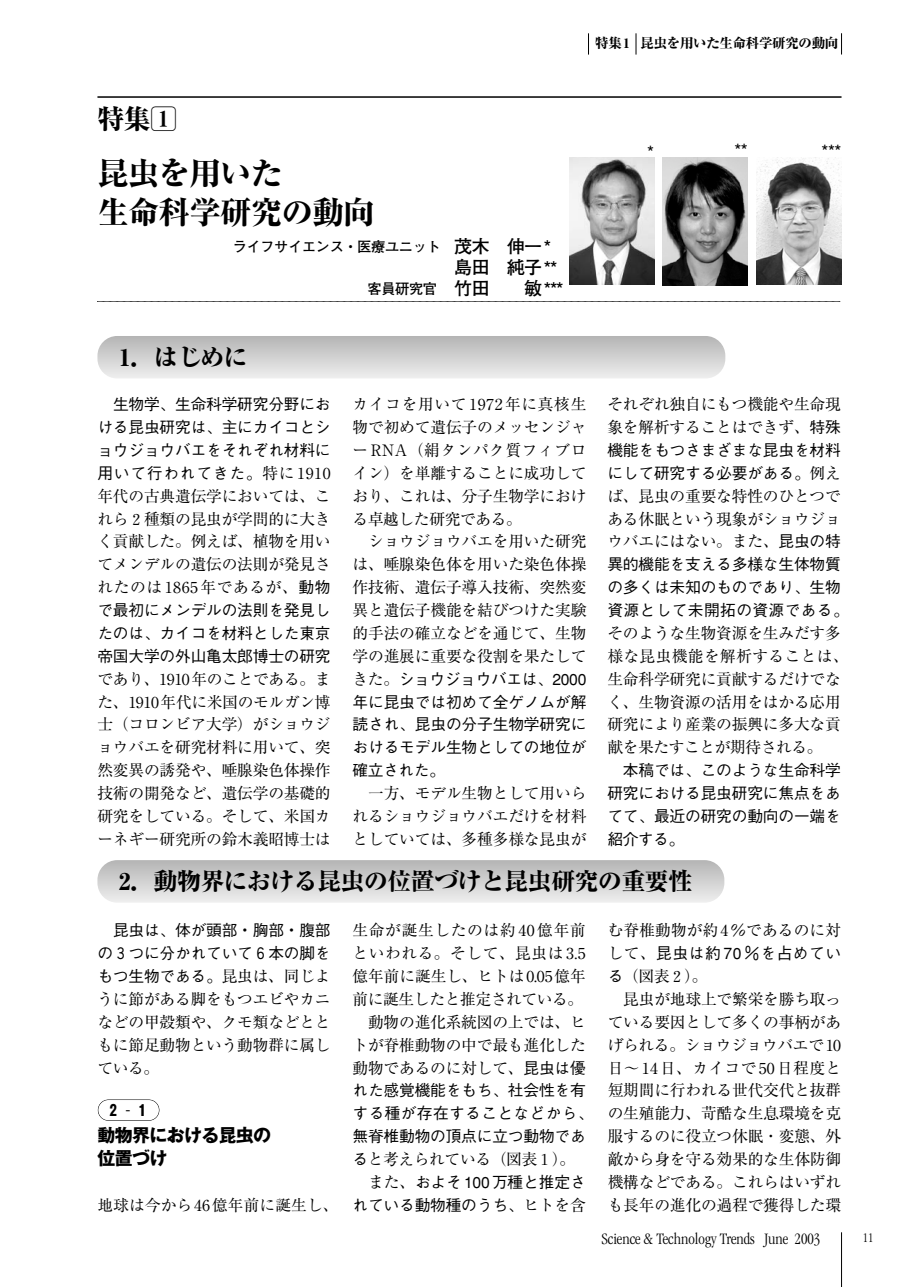
<style>
.page{position:relative;width:918px;height:1287px;background:#fff}
.page>*{position:absolute;margin:0;border:0;box-sizing:border-box;transform-origin:0 0}
.t1{font:800 31.5px/39px "Ryumin";letter-spacing:-.025em;color:#000}
.t2{font:800 27px "Ryumin";color:#000}
.t3{font:800 24px "Ryumin";letter-spacing:-.025em;color:#000}
.t4{font:700 18px/21px "Futo Go B101";color:#000;text-align:right}
.t5{font:700 18px/22.8px "Gothic MB101";letter-spacing:-.04em;color:#000}
.t6{font:500 18px "Gothic BBB";color:#000}
.t7{font:300 condensed 16.5px "Garamond";color:#000}
.t8{font:15.75px/23px "Ryumin";letter-spacing:-.01em;color:#000;text-align:justify}
.t9{font:500 15.75px/23px "Gothic BBB";letter-spacing:-.01em;color:#000;text-align:justify}
.t10{font:15.75px "Ryumin";letter-spacing:.02em;color:#000}
.t11{font:500 15.75px "Gothic BBB";letter-spacing:.03em;color:#000}
.t12{font:700 15px "Gothic MB101";color:#000}
.t13{font:700 14.25px "Futo Go B101";letter-spacing:-.03em;color:#000}
.t14{font:800 13.5px "Ryumin";letter-spacing:-.025em;color:#000}
.t15{font:300 condensed 13.5px "Garamond";color:#000}
.s1{font-family:"BLS Gaiji ST Rmh";font-weight:400}
.s2{font-size:18px}
.s3{font-size:18px;color:#fff}
.s4{color:#fff}
.s5{font-size:14.25px}
.s6{font-family:"Ryumin";font-weight:400}
.s7{font-family:"Gothic BBB";font-weight:500}
.s8{font-family:"Osaka";font-weight:400}
</style>
<div class="page">
<hr style="left:841px;top:1232px;width:1px;height:54px;background:#000">
<svg style="left:841px;top:33px;width:1px;height:22px"></svg>
<svg style="left:636px;top:33px;width:1px;height:22px"></svg>
<svg style="left:588px;top:33px;width:1px;height:22px"></svg>
<div style="left:97px;top:336px;width:628px;height:42px;background:linear-gradient(to bottom,#b4b4b4,#ececec);border-radius:20px"></div>
<hr style="left:97px;top:96px;width:745px;height:2px;background:#000">
<img style="left:757px;top:158px;width:85px;height:127px">
<img style="left:569px;top:157px;width:85px;height:128px">
<svg style="left:97px;top:301px;width:744px;height:1px"></svg>
<div style="left:97px;top:860px;width:627px;height:43px;background:linear-gradient(to bottom,#b4b4b4,#efefef);border-radius:20px"></div>
<div style="left:98px;top:1100px;width:61px;height:21px;border:1px solid #000;border-radius:11px"></div>
<img style="left:662px;top:158px;width:86px;height:127px">
<p class="t14" style="left:595px;top:39px;width:36px">特集1</p>
<p class="t14" style="left:641px;top:39px;width:199px">昆虫を用いた生命科学研究の動向</p>
<h2 class="t2" style="left:97px;top:110px;width:81px">特集<span class="s1">膀</span></h2>
<h1 class="t1" style="left:97px;top:158px;width:279px">昆虫を用いた<br>生命科学研究の動向</h1>
<p class="t13" style="left:233px;top:241px;width:332px">ライフサイエンス・医療ユニット <span class="s2">茂木　伸一*</span><span class="s3">**</span></p>
<p class="t4" style="left:368px;top:259px;width:197px">島田　純子**<span class="s4">*<br></span><span class="s5">客員研究官</span> 竹田　　敏***</p>
<h3 class="t3" style="left:119px;top:349px;width:130px">1．はじめに</h3>
<p class="t9" style="left:97px;top:395px;width:235px;text-indent:16px">生物学、生命科学研究分野における昆虫研究は、主にカイコとショウジョウバエをそれぞれ材料に用いて行われてきた。<span class="s6">特に 1910</span></p>
<p class="t8" style="left:97px;top:486px;width:235px">年代の古典遺伝学においては、これら２種類の昆虫が学問的に大きく貢献した。例えば、植物を用いてメンデルの遺伝の法則が発見されたのは 1865年であるが、<span class="s7">動物</span></p>
<p class="t9" style="left:97px;top:601px;width:235px">で最初にメンデルの法則を発見したのは、カイコを材料とした東京帝国大学の外山亀太郎博士の研究</p>
<p class="t8" style="left:97px;top:669px;width:235px">であり、1910年のことである。また、1910年代に米国のモルガン博士（コロンビア大学）がショウジョウバエを研究材料に用いて、突然変異の誘発や、唾腺染色体操作技術の開発など、遺伝学の基礎的研究をしている。そして、米国カーネギー研究所の鈴木義昭博士は</p>
<p class="t8" style="left:353px;top:395px;width:235px">カイコを用いて 1972年に真核生物で初めて遺伝子のメッセンジャーRNA（絹タンパク質フィブロイン）を単離することに成功しており、これは、分子生物学における卓越した研究である。</p>
<p class="t8" style="left:353px;top:532px;width:235px;text-indent:16px">ショウジョウバエを用いた研究は、唾腺染色体を用いた染色体操作技術、遺伝子導入技術、突然変異と遺伝子機能を結びつけた実験的手法の確立などを通じて、生物学の進展に重要な役割を果たして</p>
<p class="t9" style="left:353px;top:669px;width:235px"><span class="s6">きた。</span>ショウジョウバエは、2000年に昆虫では初めて全ゲノムが解読され、昆虫の分子生物学研究におけるモデル生物としての地位が確立された。</p>
<p class="t8" style="left:353px;top:784px;width:235px;text-indent:16px">一方、モデル生物として用いられるショウジョウバエだけを材料としていては、多種多様な昆虫が</p>
<p class="t6" style="left:647px;top:145px;width:9px">*</p>
<p class="t6" style="left:734px;top:144px;width:15px">**</p>
<p class="t6" style="left:822px;top:144px;width:22px">***</p>
<p class="t8" style="left:607px;top:395px;width:235px">それぞれ独自にもつ機能や生命現象を解析することはできず、<span class="s7">特殊</span></p>
<p class="t9" style="left:607px;top:441px;width:235px">機能をもつさまざまな昆虫を材料にして研究する必要がある。<span class="s6">例え</span></p>
<p class="t8" style="left:607px;top:486px;width:235px">ば、昆虫の重要な特性のひとつである休眠という現象がショウジョウバエにはない。また、<span class="s7">昆虫の特</span></p>
<p class="t9" style="left:607px;top:555px;width:243px;text-align:left">異的機能を支える多様な生体物質の多くは未知のものであり、生物資源として未開拓の資源である。</p>
<p class="t8" style="left:607px;top:624px;width:243px;text-align:left">そのような生物資源を生みだす多様な昆虫機能を解析することは、生命科学研究に貢献するだけでなく、生物資源の活用をはかる応用研究により産業の振興に多大な貢献を果たすことが期待される。</p>
<p class="t9" style="left:607px;top:761px;width:235px;text-indent:16px">本稿では、このような生命科学研究における昆虫研究に焦点をあてて、最近の研究の動向の一端を紹介する。</p>
<h3 class="t3" style="left:119px;top:873px;width:575px">2．動物界における昆虫の位置づけと昆虫研究の重要性</h3>
<p class="t9" style="left:97px;top:921px;width:235px;text-indent:16px">昆虫は、体が頭部・胸部・腹部の３つに分かれていて６本の脚をもつ生物である。<span class="s6">昆虫は、同じよ</span></p>
<p class="t8" style="left:97px;top:990px;width:235px">うに節がある脚をもつエビやカニなどの甲殻類や、クモ類などとともに節足動物という動物群に属している。</p>
<p class="t12" style="left:106px;top:1105px;width:45px">２<span class="s8">‐</span>１</p>
<p class="t5" style="left:97px;top:1126px;width:175px">動物界における昆虫の位置づけ</p>
<p class="t8" style="left:97px;top:1196px;width:243px">地球は今から 46億年前に誕生し、</p>
<p class="t8" style="left:353px;top:921px;width:235px;text-align:right">生命が誕生したのは約 40億年前といわれる。そして、昆虫は 3.5億年前に誕生し、ヒトは 0.05億年前に誕生したと推定されている。動物の進化系統図の上では、ヒトが脊椎動物の中で最も進化した動物であるのに対して、<span class="s7">昆虫は優</span></p>
<p class="t9" style="left:353px;top:1081px;width:243px;text-align:left">れた感覚機能をもち、社会性を有する種が存在することなどから、無脊椎動物の頂点に立つ動物であ</p>
<p class="t8" style="left:353px;top:1150px;width:224px"><span class="s7">る</span>と考えられている（図表１）。</p>
<p class="t9" style="left:353px;top:1173px;width:235px;text-align:right"><span class="s6">また、</span>およそ 100万種と推定されている動物種のうち、<span class="s6">ヒトを含</span></p>
<p class="t8" style="left:608px;top:921px;width:235px">む脊椎動物が約 4％であるのに対</p>
<p class="t11" style="left:608px;top:947px;width:235px"><span class="s6">して、</span>昆虫は約 70％を占めてい</p>
<p class="t8" style="left:608px;top:967px;width:101px"><span class="s7">る</span>（図表２）。</p>
<p class="t8" style="left:623px;top:990px;width:219px">昆虫が地球上で繁栄を勝ち取っ</p>
<p class="t8" style="left:608px;top:1013px;width:235px">ている要因として多くの事柄があ</p>
<p class="t8" style="left:608px;top:1035px;width:235px">げられる。ショウジョウバエで 10</p>
<p class="t10" style="left:608px;top:1062px;width:235px">日～ 14日、カイコで 50日程度と</p>
<p class="t8" style="left:608px;top:1081px;width:235px">短期間に行われる世代交代と抜群</p>
<p class="t8" style="left:608px;top:1104px;width:235px">の生殖能力、苛酷な生息環境を克</p>
<p class="t8" style="left:608px;top:1127px;width:235px">服するのに役立つ休眠・変態、外</p>
<p class="t8" style="left:608px;top:1150px;width:235px">敵から身を守る効果的な生体防御</p>
<p class="t8" style="left:608px;top:1173px;width:235px">機構などである。これらはいずれ</p>
<p class="t8" style="left:608px;top:1196px;width:235px">も長年の進化の過程で獲得した環</p>
<p class="t7" style="left:601px;top:1232px;width:220px">Science &amp; Technology Trends June 2003</p>
<p class="t15" style="left:863px;top:1232px;width:12px">11</p>
</div>
